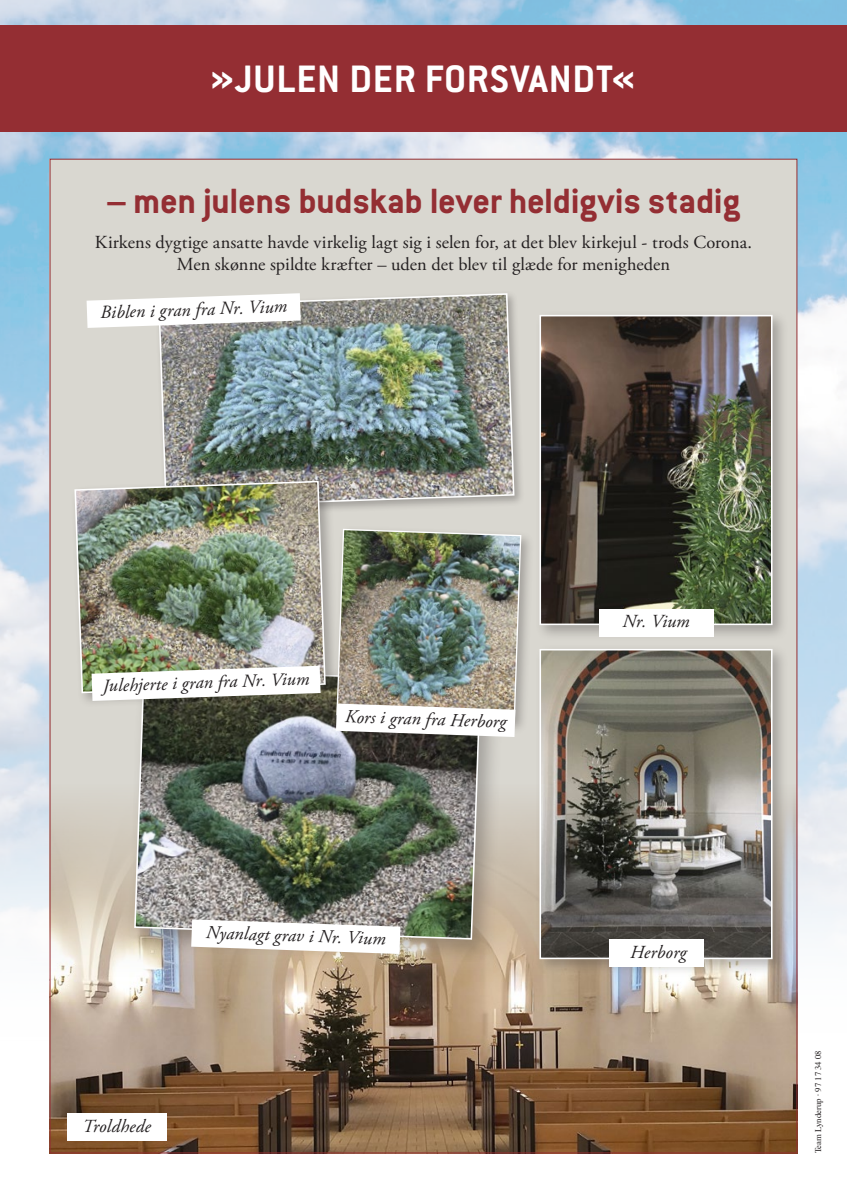
<style>
.page{position:relative;width:847px;height:1203px;background:#fff}
.page>*{position:absolute;margin:0;border:0;box-sizing:border-box;transform-origin:0 0}
.t1{font:700 42px "Conduit ITC";letter-spacing:.02em;color:#fff}
.t2{font:700 38.5px "Conduit ITC";letter-spacing:-.01em;color:#942e33}
.t3{font:18.38px "Adobe Garamond Pro";letter-spacing:.005em;color:#231f20}
.t4{font:italic 18.38px "Adobe Garamond Pro";letter-spacing:.005em;color:#231f20}
.t5{font:8.75px "Times";color:#231f20}
</style>
<div class="page">
<img style="left:0;top:0;width:847px;height:1059px">
<div style="left:0;top:25px;width:847px;height:106px;background:#942e33"></div>
<div style="left:50px;top:159px;width:747px;height:994px;background:#d9d7d0"></div>
<div style="left:155px;top:290px;width:370px;height:229px;background:#231f20;opacity:.3"></div>
<img style="left:157px;top:292px;width:358px;height:217px">
<img style="left:52px;top:796px;width:743px;height:355px">
<div style="left:534px;top:644px;width:255px;height:331px;background:#231f20;opacity:.3"></div>
<img style="left:542px;top:652px;width:227px;height:304px">
<div style="left:539px;top:649px;width:233px;height:310px;border:2px solid #fff"></div>
<div style="left:534px;top:310px;width:255px;height:331px;background:#231f20;opacity:.3"></div>
<img style="left:542px;top:318px;width:227px;height:304px">
<div style="left:539px;top:315px;width:233px;height:310px;border:2px solid #fff"></div>
<div style="left:127px;top:661px;width:377px;height:302px;background:#231f20;opacity:.3"></div>
<img style="left:133px;top:707px;width:349px;height:233px">
<div style="left:332px;top:525px;width:202px;height:210px;background:#231f20;opacity:.3"></div>
<div style="left:70px;top:476px;width:270px;height:231px;background:#231f20;opacity:.3"></div>
<img style="left:74px;top:480px;width:252px;height:214px">
<svg style="left:87px;top:293px;width:214px;height:35px;background:#efeeed"></svg>
<svg style="left:92px;top:666px;width:229px;height:35px;background:#dddfd8"></svg>
<img style="left:336px;top:528px;width:186px;height:209px">
<svg style="left:191px;top:919px;width:209px;height:35px;background:#ebe8e5"></svg>
<div style="left:599px;top:609px;width:114px;height:27px;background:#fff"></div>
<div style="left:609px;top:940px;width:94px;height:27px;background:#fff"></div>
<div style="left:67px;top:1114px;width:99px;height:27px;background:#fff"></div>
<p class="t1" style="left:210px;top:54px;width:427px">»JULEN DER FORSVANDT«</p>
<p class="t2" style="left:107px;top:178px;width:634px">– men julens budskab lever heldigvis stadig</p>
<p class="t3" style="left:95px;top:231px;width:659px">Kirkens dygtige ansatte havde virkelig lagt sig i selen for, at det blev kirkejul - trods Corona.</p>
<p class="t3" style="left:177px;top:254px;width:495px">Men skønne spildte kræfter – uden det blev til glæde for menigheden</p>
<p class="t4" style="left:100px;top:302px;width:188px;rotate:-2deg">Biblen i gran fra Nr. Vium</p>
<p class="t4" style="left:102px;top:675px;width:208px;rotate:-2deg">Julehjerte i gran fra Nr. Vium</p>
<p class="t4" style="left:345px;top:705px;width:163px;rotate:2deg">Kors i gran fra Herborg</p>
<p class="t4" style="left:206px;top:921px;width:181px;rotate:2deg">Nyanlagt grav i Nr. Vium</p>
<p class="t4" style="left:82px;top:1115px;width:70px">Troldhede</p>
<p class="t4" style="left:622px;top:610px;width:69px">Nr. Vium</p>
<p class="t4" style="left:630px;top:941px;width:58px">Herborg</p>
<p class="t5" style="left:810px;top:1153px;width:105px;rotate:-90deg">Team Lynderup · 97 17 34 08</p>
</div>
